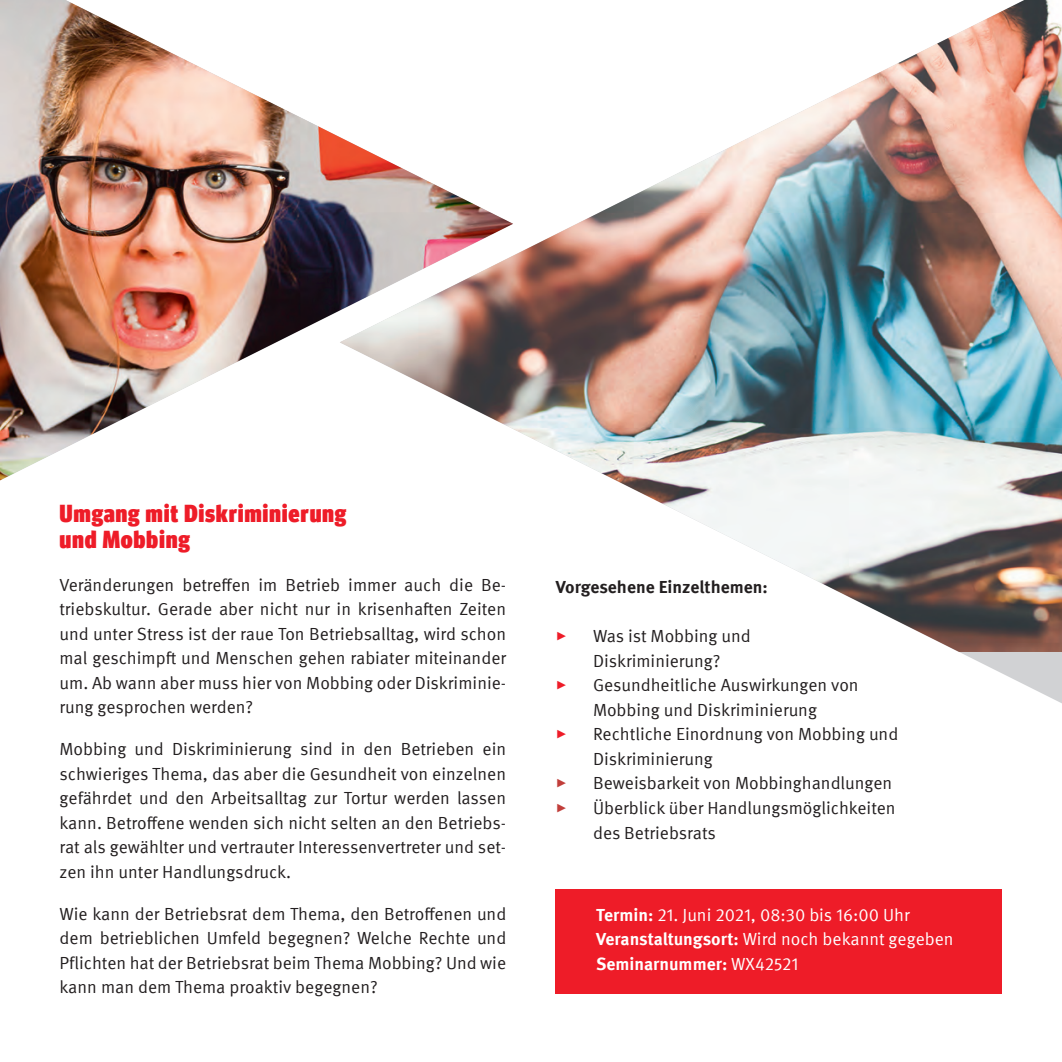
<style>
.page{position:relative;width:1062px;height:1062px;background:#fff}
.page>*{position:absolute;margin:0;border:0;box-sizing:border-box;transform-origin:0 0}
.t1{font:900 condensed 24.5px/26.2px "Meta Head IGM";letter-spacing:.03em;color:#ee1c28}
.t2{font:17.5px/24.5px "Meta IGM";color:#231f20;text-align:justify}
.t3{font:17.5px/24.5px "Meta IGM";color:#fff}
.t4{font:700 17.5px "Meta IGM";color:#231f20}
.s1{font-weight:700}
.s2{color:#ee1c28}
.s3{color:#c13e3a}
</style>
<div class="page">
<div style="left:556px;top:890px;width:446px;height:104px;background:#ee1c28"></div>
<svg style="left:960px;top:652px;width:102px;height:51px;fill:#d8d9da"></svg>
<img style="left:513px;top:0;width:549px;height:652px">
<img style="left:0;top:0;width:513px;height:480px">
<h1 class="t1" style="left:60px;top:498px;width:288px">Umgang mit Diskriminierung und Mobbing</h1>
<p class="t2" style="left:60px;top:571px;width:448px">Veränderungen betreffen im Betrieb immer auch die Be&shy;triebskultur. Gerade aber nicht nur in krisenhaften Zeiten und unter Stress ist der raue Ton Betriebsalltag, wird schon mal geschimpft und Menschen gehen rabiater miteinander um. Ab wann aber muss hier von Mobbing oder Diskriminie&shy;rung gesprochen werden?</p>
<p class="t2" style="left:60px;top:735px;width:448px">Mobbing und Diskriminierung sind in den Betrieben ein schwieriges Thema, das aber die Gesundheit von einzelnen gefährdet und den Arbeitsalltag zur Tortur werden lassen kann. Betroffene wenden sich nicht selten an den Betriebs&shy;rat als gewählter und vertrauter Interessenvertreter und set&shy;zen ihn unter Handlungsdruck.</p>
<p class="t2" style="left:60px;top:900px;width:448px">Wie kann der Betriebsrat dem Thema, den Betroffenen und dem betrieblichen Umfeld begegnen? Welche Rechte und Pflichten hat der Betriebsrat beim Thema Mobbing? Und wie kann man dem Thema proaktiv begegnen?</p>
<p class="t3" style="left:596px;top:901px;width:359px"><span class="s1">Termin:</span> 21. Juni 2021, 08:30 bis 16:00 Uhr<br><span class="s1">Veranstaltungsort:</span> Wird noch bekannt gegeben<br><span class="s1">Seminarnummer:</span> WX42521</p>
<p class="t4" style="left:556px;top:573px;width:214px">Vorgesehene Einzelthemen:</p>
<p class="t2" style="left:556px;top:623px;width:196px;text-align:center"><span class="s2">✓</span> Was ist Mobbing und<br>Diskriminierung?</p>
<p class="t2" style="left:556px;top:672px;width:304px;text-align:center"><span class="s2">✓</span> Gesundheitliche Auswirkungen von<br>Mobbing und Diskriminierung</p>
<p class="t2" style="left:593px;top:721px;width:307px;text-indent:-37px"><span class="s2">✓</span> Rechtliche Einordnung von Mobbing und<br>Diskriminierung</p>
<p class="t2" style="left:556px;top:770px;width:338px"><span class="s3">✓</span> Beweisbarkeit von Mobbinghandlungen</p>
<p class="t2" style="left:593px;top:794px;width:304px;text-indent:-37px"><span class="s3">✓</span> Überblick über Handlungsmöglichkeiten des Betriebsrats</p>
</div>
